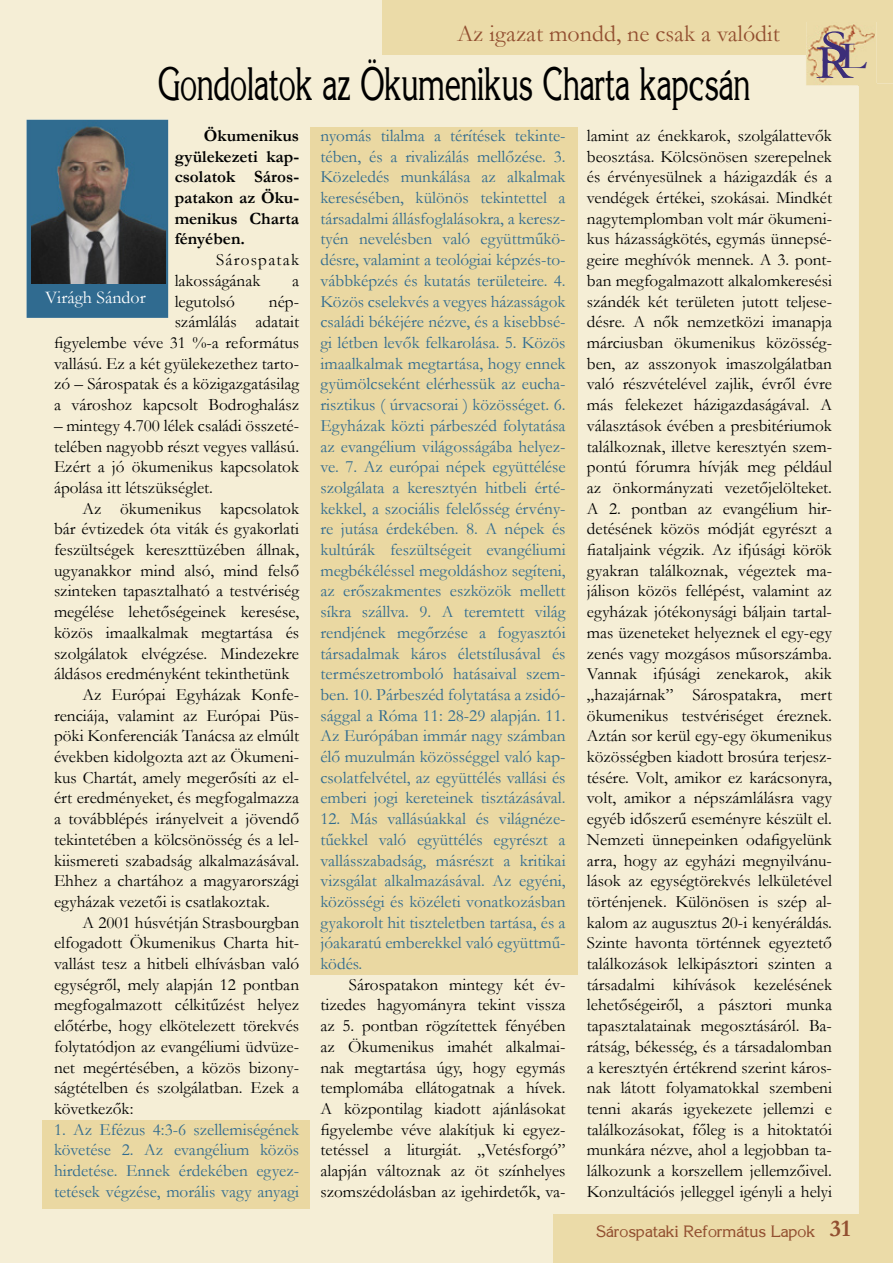
<style>
.page{position:relative;width:893px;height:1263px;background:#fff}
.page>*{position:absolute;margin:0;border:0;box-sizing:border-box;transform-origin:0 0}
.t1{font:48.45px "Garamond";color:#3c2e79;scale:1.23 1}
.t2{font:42.75px "Korinthia";color:#000;scale:.67 1}
.t3{font:24px "Garamond";color:#924f30}
.t4{font:700 24px "Garamond";color:#924f30}
.t5{font:18px "Garamond";color:#fff}
.t6{font:17.25px/20.7px "Garamond";color:#000;text-align:justify}
.t7{font:17.25px/20.7px "Garamond";color:#306b90;text-align:justify}
.t8{font:700 17.25px/20.7px "Garamond";color:#000;text-align:justify}
.t9{font:15px "Korinthia";color:#924f30}
.s1{font-size:38.7px}
</style>
<div class="page">
<div style="left:0;top:0;width:806px;height:1263px;background:#f5eed6"></div>
<div style="left:383px;top:0;width:423px;height:54px;background:#ebdba8"></div>
<div style="left:553px;top:1214px;width:340px;height:49px;background:#ebdba8"></div>
<svg style="left:806px;top:0;width:87px;height:1214px;background:#f0e6c3"></svg>
<img style="left:806px;top:85px;width:53px;height:1px">
<img style="left:806px;top:22px;width:70px;height:63px">
<img style="left:859px;top:83px;width:17px;height:3px">
<div style="left:43px;top:1120px;width:267px;height:89px;background:#ead8a2"></div>
<div style="left:27px;top:120px;width:141px;height:198px;background:#306b90"></div>
<div style="left:310px;top:128px;width:268px;height:847px;background:#ead8a2"></div>
<img style="left:31px;top:120px;width:134px;height:163px">
<h3 class="t3" style="left:457px;top:17px;width:324px">Az igazat mondd, ne csak a valódit</h3>
<h1 class="t1" style="left:815px;top:22px;width:43px">RS <span class="s1">L</span></h1>
<h2 class="t2" style="left:158px;top:57px;width:885px">Gondolatok az Ökumenikus Charta kapcsán</h2>
<p class="t8" style="left:175px;top:125px;width:126px;text-indent:29px">Ökumenikus gyülekezeti kap&shy;csolatok Sáros&shy;patakon az Öku&shy;menikus Charta fényében.</p>
<p class="t6" style="left:175px;top:249px;width:126px;text-indent:41px">Sárospatak lakosságának</p>
<p class="t6" style="left:292px;top:270px;width:9px">a</p>
<p class="t5" style="left:45px;top:285px;width:102px">Virágh Sándor</p>
<p class="t6" style="left:175px;top:290px;width:62px">legutolsó</p>
<p class="t6" style="left:54px;top:290px;width:247px;text-align:right">nép-<br>számlálás adatait<br>figyelembe véve 31 %-a református vallású. Ez a két gyülekezethez tarto&shy;zó – Sárospatak és a közigazgatásilag a városhoz kapcsolt Bodroghalász</p>
<p class="t6" style="left:54px;top:415px;width:247px">– mintegy 4.700 lélek családi összeté&shy;telében nagyobb részt vegyes vallású.<br>Ezért a jó ökumenikus kapcsolatok ápolása itt létszükséglet.</p>
<p class="t6" style="left:82px;top:497px;width:218px">Az ökumenikus kapcsolatok</p>
<p class="t6" style="left:54px;top:518px;width:247px">bár évtizedek óta viták és gyakorlati</p>
<p class="t6" style="left:54px;top:539px;width:247px">feszültségek kereszttüzében állnak,</p>
<p class="t6" style="left:54px;top:559px;width:247px">ugyanakkor mind alsó, mind felső</p>
<p class="t6" style="left:54px;top:580px;width:247px">szinteken tapasztalható a testvériség</p>
<p class="t6" style="left:54px;top:601px;width:247px">megélése lehetőségeinek keresése,</p>
<p class="t6" style="left:54px;top:622px;width:247px">közös imaalkalmak megtartása és</p>
<p class="t6" style="left:54px;top:642px;width:247px">szolgálatok elvégzése. Mindezekre</p>
<p class="t6" style="left:54px;top:663px;width:237px">áldásos eredményként tekinthetünk</p>
<p class="t6" style="left:82px;top:684px;width:218px">Az Európai Egyházak Konfe-</p>
<p class="t6" style="left:54px;top:704px;width:247px">renciája, valamint az Európai Püs-</p>
<p class="t6" style="left:54px;top:725px;width:247px">pöki Konferenciák Tanácsa az elmúlt</p>
<p class="t6" style="left:54px;top:746px;width:247px">években kidolgozta azt az Ökumeni-</p>
<p class="t6" style="left:54px;top:766px;width:247px">kus Chartát, amely megerősíti az el-</p>
<p class="t6" style="left:54px;top:787px;width:247px">ért eredményeket, és megfogalmazza</p>
<p class="t6" style="left:54px;top:808px;width:247px">a továbblépés irányelveit a jövendő</p>
<p class="t6" style="left:54px;top:829px;width:247px">tekintetében a kölcsönösség és a lel-</p>
<p class="t6" style="left:54px;top:849px;width:247px">kiismereti szabadság alkalmazásával.</p>
<p class="t6" style="left:54px;top:870px;width:247px">Ehhez a chartához a magyarországi</p>
<p class="t6" style="left:54px;top:891px;width:217px">egyházak vezetői is csatlakoztak.</p>
<p class="t6" style="left:82px;top:911px;width:218px">A 2001 húsvétján Strasbourgban</p>
<p class="t6" style="left:54px;top:932px;width:247px">elfogadott Ökumenikus Charta hit-</p>
<p class="t6" style="left:54px;top:953px;width:247px">vallást tesz a hitbeli elhívásban való</p>
<p class="t6" style="left:54px;top:973px;width:247px">egységről, mely alapján 12 pontban</p>
<p class="t6" style="left:54px;top:994px;width:247px">megfogalmazott célkitűzést helyez</p>
<p class="t6" style="left:54px;top:1015px;width:247px">előtérbe, hogy elkötelezett törekvés</p>
<p class="t6" style="left:54px;top:1036px;width:247px">folytatódjon az evangéliumi üdvüze-</p>
<p class="t6" style="left:54px;top:1056px;width:247px">net megértésében, a közös bizony-</p>
<p class="t6" style="left:54px;top:1077px;width:247px">ságtételben és szolgálatban. Ezek a</p>
<p class="t6" style="left:54px;top:1098px;width:81px">következők:</p>
<p class="t7" style="left:54px;top:1118px;width:247px">1. Az Efézus 4:3-6 szellemiségének követése 2. Az evangélium közös hirdetése. Ennek érdekében egyez&shy;tetések végzése, morális vagy anyagi</p>
<p class="t7" style="left:320px;top:125px;width:247px">nyomás tilalma a térítések tekinte&shy;tében, és a rivalizálás mellőzése. 3.<br>Közeledés munkálása az alkalmak keresésében, különös tekintettel a társadalmi állásfoglalásokra, a keresz&shy;tyén nevelésben való együttműkö&shy;désre, valamint a teológiai képzés-to&shy;vábbképzés és kutatás területeire. 4.<br>Közös cselekvés a vegyes házasságok családi békéjére nézve, és a kisebbsé&shy;gi létben levők felkarolása. 5. Közös imaalkalmak megtartása, hogy ennek gyümölcseként elérhessük az eucha&shy;risztikus ( úrvacsorai ) közösséget. 6.<br>Egyházak közti párbeszéd folytatása az evangélium világosságába helyez&shy;ve. 7. Az európai népek együttélése szolgálata a keresztyén hitbeli érté&shy;kekkel, a szociális felelősség érvény&shy;re jutása érdekében. 8. A népek és kultúrák feszültségeit evangéliumi megbékéléssel megoldáshoz segíteni, az erőszakmentes eszközök mellett síkra szállva. 9. A teremtett világ rendjének megőrzése a fogyasztói társadalmak káros életstílusával és természetromboló hatásaival szem&shy;ben. 10. Párbeszéd folytatása a zsidó&shy;sággal a Róma 11: 28-29 alapján. 11.<br>Az Európában immár nagy számban élő muzulmán közösséggel való kap&shy;csolatfelvétel, az együttélés vallási és emberi jogi kereteinek tisztázásával.</p>
<p class="t7" style="left:320px;top:808px;width:247px">12. Más vallásúakkal és világnéze&shy;tűekkel való együttélés egyrészt a vallásszabadság, másrészt a kritikai vizsgálat alkalmazásával. Az egyéni, közösségi és közéleti vonatkozásban gyakorolt hit tiszteletben tartása, és a jóakaratú emberekkel való együttmű&shy;ködés.</p>
<p class="t6" style="left:320px;top:973px;width:247px;text-indent:28px">Sárospatakon mintegy két év&shy;tizedes hagyományra tekint vissza az 5. pontban rögzítettek fényében az Ökumenikus imahét alkalmai&shy;nak megtartása úgy, hogy egymás templomába ellátogatnak a hívek.<br>A központilag kiadott ajánlásokat figyelembe véve alakítjuk ki egyez&shy;tetéssel a liturgiát. „Vetésforgó” alapján változnak az öt színhelyes szomszédolásban az igehirdetők, va-</p>
<p class="t6" style="left:587px;top:125px;width:247px">lamint az énekkarok, szolgálattevők beosztása. Kölcsönösen szerepelnek és érvényesülnek a házigazdák és a vendégek értékei, szokásai. Mindkét nagytemplomban volt már ökumeni&shy;kus házasságkötés, egymás ünnepsé&shy;geire meghívók mennek. A 3. pont&shy;ban megfogalmazott alkalomkeresési szándék két területen jutott teljese&shy;désre. A nők nemzetközi imanapja márciusban ökumenikus közösség&shy;ben, az asszonyok imaszolgálatban való részvételével zajlik, évről évre más felekezet házigazdaságával. A választások évében a presbitériumok találkoznak, illetve keresztyén szem&shy;pontú fórumra hívják meg például az önkormányzati vezetőjelölteket.<br>A 2. pontban az evangélium hir&shy;detésének közös módját egyrészt a fiataljaink végzik. Az ifjúsági körök gyakran találkoznak, végeztek ma&shy;jálison közös fellépést, valamint az egyházak jótékonysági báljain tartal&shy;mas üzeneteket helyeznek el egy-egy zenés vagy mozgásos műsorszámba.<br>Vannak ifjúsági zenekarok, akik „hazajárnak” Sárospatakra, mert ökumenikus testvériséget éreznek.<br>Aztán sor kerül egy-egy ökumenikus közösségben kiadott brosúra terjesz&shy;tésére. Volt, amikor ez karácsonyra, volt, amikor a népszámlálásra vagy egyéb időszerű eseményre készült el.<br>Nemzeti ünnepeinken odafigyelünk arra, hogy az egyházi megnyilvánu&shy;lások az egységtörekvés lelkületével történjenek. Különösen is szép al&shy;kalom az augusztus 20-i kenyéráldás.<br>Szinte havonta történnek egyeztető találkozások lelkipásztori szinten a társadalmi kihívások kezelésének lehetőségeiről, a pásztori munka tapasztalatainak megosztásáról. Ba&shy;rátság, békesség, és a társadalomban a keresztyén értékrend szerint káros&shy;nak látott folyamatokkal szembeni tenni akarás igyekezete jellemzi e találkozásokat, főleg is a hitoktatói munkára nézve, ahol a legjobban ta&shy;lálkozunk a korszellem jellemzőivel.<br>Konzultációs jelleggel igényli a helyi</p>
<p class="t9" style="left:596px;top:1221px;width:221px">Sárospataki Református Lapok</p>
<h3 class="t4" style="left:830px;top:1212px;width:22px">31</h3>
</div>
